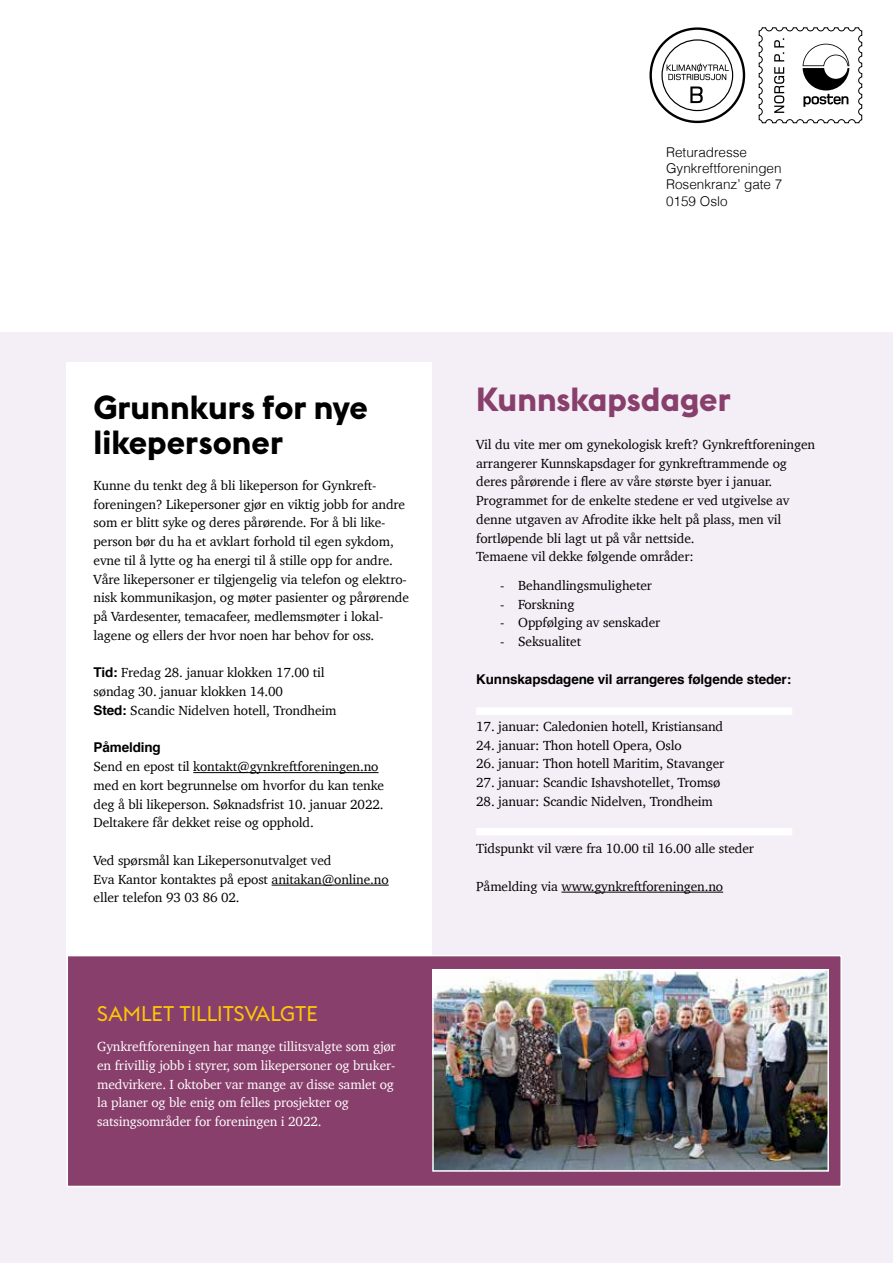
<style>
.page{position:relative;width:893px;height:1263px;background:#fff}
.page>*{position:absolute;margin:0;border:0;box-sizing:border-box;transform-origin:0 0}
.t1{font:700 33px/34.5px "Euclid Flex";color:#000}
.t2{font:700 33px "Euclid Flex";color:#883f6b}
.t3{font:21px "Euclid Flex";color:#fdc607}
.t4{font:13.5px/18.8px "Charter";letter-spacing:-.01em;color:#000}
.t5{font:13.5px/18.8px "Charter";letter-spacing:-.01em;color:#fff}
.t6{font:300 13.5px/16.2px "Helvetica";color:#000}
.t7{font:700 13.5px "Helvetica";letter-spacing:-.01em;color:#000}
.s1{font-family:"Helvetica";font-weight:700}
</style>
<div class="page">
<div style="left:0;top:332px;width:893px;height:931px;background:#f4eef6"></div>
<svg style="left:649px;top:27px;width:96px;height:97px"></svg>
<svg style="left:758px;top:27px;width:105px;height:96px"></svg>
<div style="left:67px;top:362px;width:365px;height:598px;background:#fff"></div>
<hr style="left:193px;top:772px;width:186px;height:1px;background:#000">
<hr style="left:272px;top:885px;width:117px;height:1px;background:#000">
<div style="left:67px;top:955px;width:774px;height:231px;background:#883f6b"></div>
<div style="left:67px;top:955px;width:775px;height:232px;border:2px solid #fff"></div>
<div style="left:476px;top:828px;width:316px;height:7px;background:#fff"></div>
<div style="left:476px;top:707px;width:316px;height:8px;background:#fff"></div>
<hr style="left:561px;top:892px;width:162px;height:1px;background:#000">
<img style="left:435px;top:972px;width:391px;height:197px">
<div style="left:432px;top:969px;width:397px;height:203px;border:2px solid #fff"></div>
<p class="t6" style="left:666px;top:143px;width:118px">Returadresse<br>Gynkreftforeningen<br>Rosenkranz’ gate 7<br>0159 Oslo</p>
<h1 class="t1" style="left:94px;top:391px;width:276px">Grunnkurs for nye likepersoner</h1>
<p class="t4" style="left:94px;top:476px;width:317px">Kunne du tenkt deg å bli likeperson for Gynkreft&shy;foreningen? Likepersoner gjør en viktig jobb for andre som er blitt syke og deres pårørende. For å bli like&shy;person bør du ha et avklart forhold til egen sykdom, evne til å lytte og ha energi til å stille opp for andre.<br>Våre likepersoner er tilgjengelig via telefon og elektro&shy;nisk kommunikasjon, og møter pasienter og pårørende på Vardesenter, temacafeer, medlemsmøter i lokal&shy;lagene og ellers der hvor noen har behov for oss.</p>
<p class="t4" style="left:94px;top:663px;width:245px"><span class="s1">Tid:</span> Fredag 28. januar klokken 17.00 til søndag 30. januar klokken 14.00<br><span class="s1">Sted:</span> Scandic Nidelven hotell, Trondheim</p>
<p class="t7" style="left:94px;top:737px;width:69px">Påmelding</p>
<p class="t4" style="left:94px;top:757px;width:292px">Send en epost til kontakt@gynkreftforeningen.no med en kort begrunnelse om hvorfor du kan tenke deg å bli likeperson. Søknadsfrist 10. januar 2022.<br>Deltakere får dekket reise og opphold.</p>
<p class="t4" style="left:94px;top:851px;width:297px">Ved spørsmål kan Likepersonutvalget ved<br>Eva Kantor kontaktes på epost anitakan@online.no eller telefon 93 03 86 02.</p>
<h2 class="t3" style="left:97px;top:1001px;width:222px">SAMLET TILLITSVALGTE</h2>
<p class="t5" style="left:97px;top:1037px;width:300px">Gynkreftforeningen har mange tillitsvalgte som gjør en frivillig jobb i styrer, som likepersoner og bruker&shy;medvirkere. I oktober var mange av disse samlet og la planer og ble enig om felles prosjekter og satsingsområder for foreningen i 2022.</p>
<h1 class="t2" style="left:476px;top:381px;width:256px">Kunnskapsdager</h1>
<p class="t4" style="left:476px;top:435px;width:340px">Vil du vite mer om gynekologisk kreft? Gynkreftforeningen arrangerer Kunnskapsdager for gynkreftrammende og deres pårørende i flere av våre største byer i januar.<br>Programmet for de enkelte stedene er ved utgivelse av denne utgaven av Afrodite ikke helt på plass, men vil fortløpende bli lagt ut på vår nettside.<br>Temaene vil dekke følgende områder:</p>
<p class="t4" style="left:500px;top:576px;width:153px">- Behandlingsmuligheter</p>
<p class="t4" style="left:500px;top:594px;width:76px">- Forskning</p>
<p class="t4" style="left:500px;top:613px;width:162px">- Oppfølging av senskader</p>
<p class="t4" style="left:500px;top:632px;width:82px">- Seksualitet</p>
<p class="t7" style="left:476px;top:669px;width:316px">Kunnskapsdagene vil arrangeres følgende steder:</p>
<p class="t4" style="left:476px;top:717px;width:248px">17. januar: Caledonien hotell, Kristiansand</p>
<p class="t4" style="left:476px;top:735px;width:207px">24. januar: Thon hotell Opera, Oslo</p>
<p class="t4" style="left:476px;top:754px;width:250px">26. januar: Thon hotell Maritim, Stavanger</p>
<p class="t4" style="left:476px;top:773px;width:246px">27. januar: Scandic Ishavshotellet, Tromsø</p>
<p class="t4" style="left:476px;top:792px;width:238px">28. januar: Scandic Nidelven, Trondheim</p>
<p class="t4" style="left:476px;top:839px;width:279px">Tidspunkt vil være fra 10.00 til 16.00 alle steder</p>
<p class="t4" style="left:476px;top:876px;width:248px">Påmelding via www.gynkreftforeningen.no</p>
</div>
